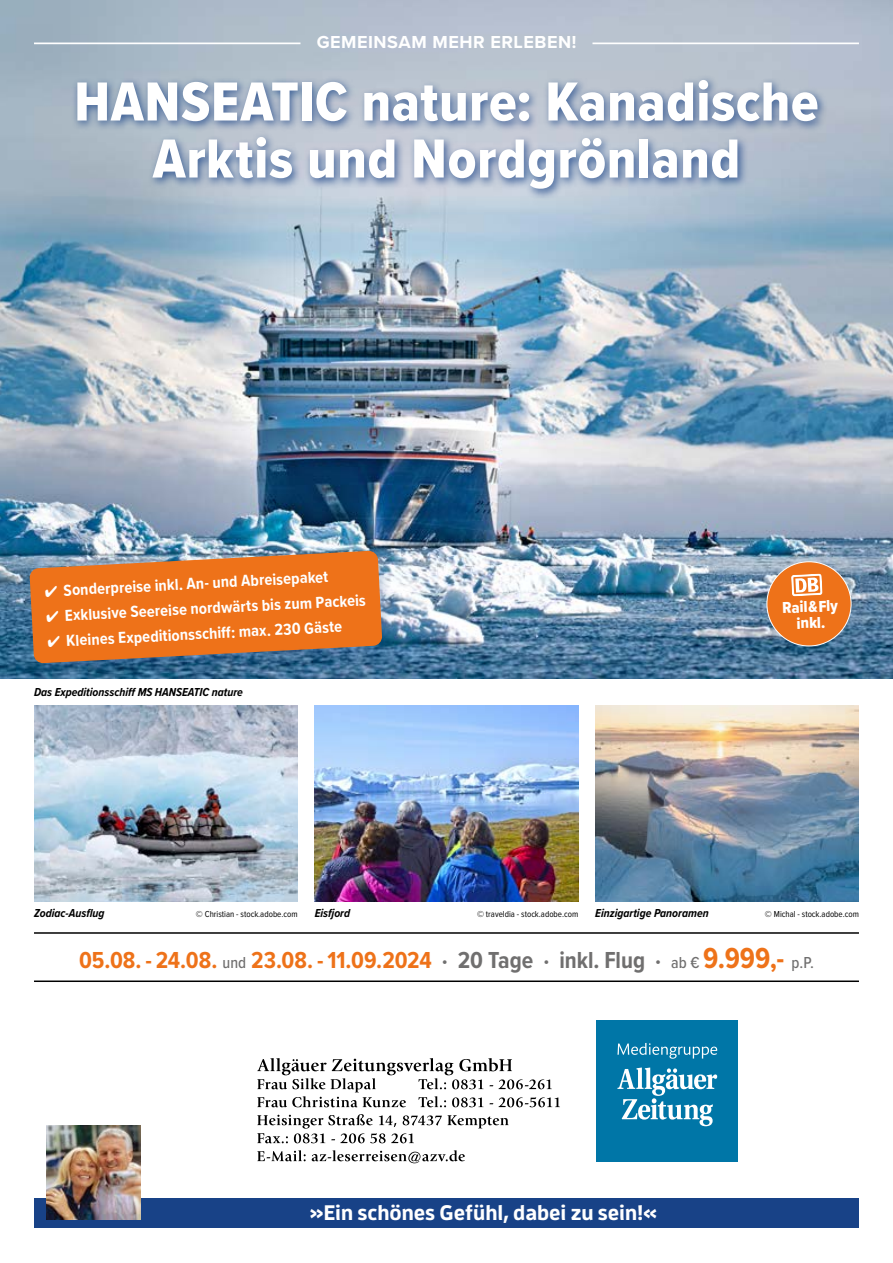
<style>
.page{position:relative;width:893px;height:1263px;background:#fff}
.page>*{position:absolute;margin:0;border:0;box-sizing:border-box;transform-origin:0 0}
.t1{font:57px/57px "Proxima Nova Cond Extrabld";letter-spacing:.015em;color:#fff;text-align:center}
.t2{font:700 24px "Proxima Nova Cond";color:#ee7219}
.t3{font:700 21px "Enzo OT";color:#fff}
.t4{font:700 18px "Proxima Nova";letter-spacing:.03em;color:#fff}
.t5{font:700 16.5px "Proxima Nova Cond";color:#fff}
.t6{font:16.35px/16px "Proxima Nova Cond Extrabld";color:#fff;text-align:center}
.t7{font:italic 700 12px "Proxima Nova Cond";color:#000}
.t8{font:9px "Proxima Nova Cond";color:#000}
.s1{font-weight:500;font-size:16.5px;color:#706f6f}
.s2{color:#706f6f}
.s3{font-size:30px}
</style>
<div class="page">
<img style="left:0;top:0;width:893px;height:678px">
<hr style="left:34px;top:43px;width:266px;height:1px;background:#fff">
<hr style="left:592px;top:43px;width:267px;height:1px;background:#fff">
<div style="left:71px;top:74px;width:757px;height:126px;background:#184287;opacity:.75"></div>
<hr style="left:34px;top:932px;width:825px;height:2px;background:#000">
<hr style="left:34px;top:980px;width:825px;height:2px;background:#000">
<div style="left:25px;top:546px;width:370px;height:130px;background:#184287;opacity:.25"></div>
<svg style="left:30px;top:551px;width:351px;height:112px;background:#d4742f"></svg>
<div style="left:767px;top:562px;width:84px;height:84px;background:#ee7219;border-radius:50%"></div>
<svg style="left:791px;top:573px;width:32px;height:23px"></svg>
<img style="left:595px;top:706px;width:264px;height:195px">
<img style="left:34px;top:706px;width:264px;height:195px">
<img style="left:315px;top:706px;width:263px;height:195px">
<div style="left:34px;top:1198px;width:825px;height:30px;background:#184287"></div>
<img style="left:47px;top:1126px;width:93px;height:93px">
<svg style="left:257px;top:1058px;width:303px;height:49px"></svg>
<svg style="left:257px;top:1114px;width:252px;height:29px"></svg>
<svg style="left:257px;top:1150px;width:208px;height:13px"></svg>
<div style="left:596px;top:1020px;width:142px;height:142px;background:#0076a7"></div>
<svg style="left:617px;top:1067px;width:100px;height:59px"></svg>
<svg style="left:617px;top:1043px;width:100px;height:16px"></svg>
<p class="t4" style="left:317px;top:29px;width:261px">GEMEINSAM MEHR ERLEBEN!</p>
<h1 class="t1" style="left:74px;top:72px;width:746px">HANSEATIC nature: Kanadische<br>Arktis und Nordgrönland</h1>
<p class="t5" style="left:44px;top:579px;width:285px;rotate:-3deg">✔ Sonderpreise inkl. An- und Abreisepaket</p>
<p class="t5" style="left:45px;top:604px;width:322px;rotate:-3deg">✔ Exklusive Seereise nordwärts bis zum Packeis</p>
<p class="t5" style="left:47px;top:629px;width:296px;rotate:-3deg">✔ Kleines Expeditionsschiff : max. 230 Gäste</p>
<p class="t7" style="left:34px;top:683px;width:211px">Das Expeditionsschiff MS HANSEATIC nature</p>
<p class="t6" style="left:782px;top:599px;width:57px;rotate:-2deg">Rail &amp; Fly inkl.</p>
<p class="t7" style="left:34px;top:904px;width:72px">Zodiac-Ausflug</p>
<p class="t8" style="left:196px;top:908px;width:103px">© Christian - stock.adobe.com</p>
<p class="t7" style="left:315px;top:904px;width:37px">Eisfjord</p>
<p class="t8" style="left:477px;top:908px;width:103px">© traveldia - stock.adobe.com</p>
<p class="t7" style="left:595px;top:904px;width:115px">Einzigartige Panoramen</p>
<p class="t8" style="left:765px;top:908px;width:96px">© Michal - stock.adobe.com</p>
<h2 class="t2" style="left:79px;top:942px;width:736px">05.08. - 24.08. <span class="s1">und</span> 23.08. - 11.09.2024 <span class="s2">· 20 Tage · inkl. Flug ·</span> <span class="s1">ab €</span> <span class="s3">9.999,-</span> <span class="s1">p.P.</span></h2>
<p class="t3" style="left:309px;top:1199px;width:349px">»Ein schönes Gefühl, dabei zu sein!«</p>
</div>
